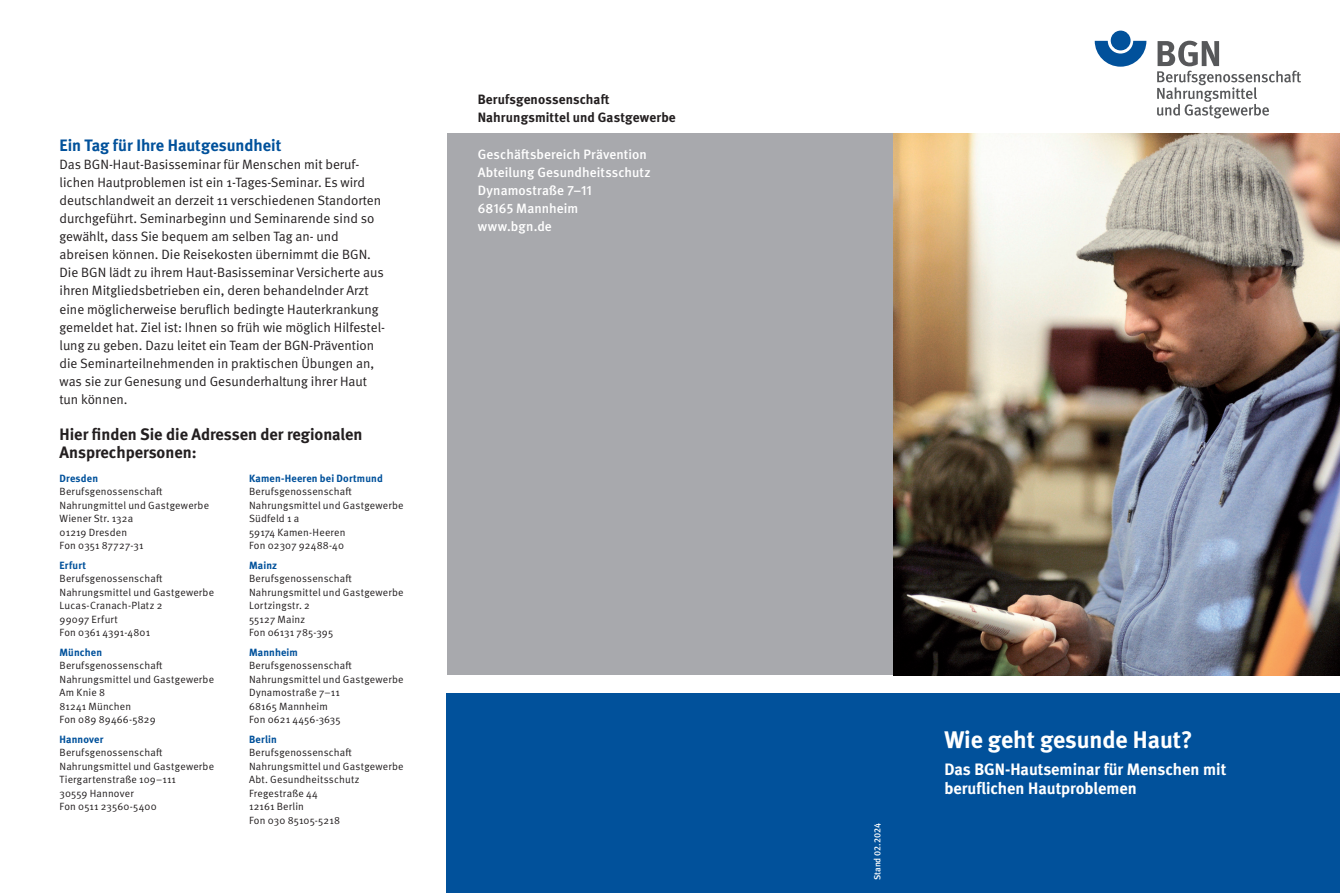
<style>
.page{position:relative;width:1340px;height:893px;background:#fff}
.page>*{position:absolute;margin:0;border:0;box-sizing:border-box;transform-origin:0 0}
.t1{font:700 24px "DGUV Meta";color:#fff}
.t2{font:700 16.5px/19.5px "DGUV Meta";color:#fff}
.t3{font:700 16.5px/18px "DGUV Meta";color:#231f20}
.t4{font:700 16.5px "DGUV Meta";color:#01519b}
.t5{font:13.5px/18px "DGUV Meta";color:#231f20}
.t6{font:500 13.5px/18px "DGUV Meta";letter-spacing:.005em;color:#fff}
.t7{font:700 13.5px/18px "DGUV Meta";letter-spacing:.01em;color:#231f20}
.t8{font:10.5px/13.5px "DGUV Meta";letter-spacing:.015em;color:#231f20}
.t9{font:700 10.5px "DGUV Meta";letter-spacing:.015em;color:#01519b}
.t10{font:500 9px "DGUV Meta";letter-spacing:-.005em;color:#fff}
</style>
<div class="page">
<div style="left:446px;top:133px;width:447px;height:542px;background:#a8a9ad"></div>
<img style="left:893px;top:133px;width:446px;height:542px">
<div style="left:446px;top:693px;width:893px;height:200px;background:#01519b"></div>
<svg style="left:1094px;top:41px;width:52px;height:26px"></svg>
<div style="left:1110px;top:31px;width:20px;height:19px;background:#01519b;border-radius:50%"></div>
<svg style="left:1157px;top:41px;width:143px;height:77px"></svg>
<h2 class="t4" style="left:60px;top:139px;width:223px">Ein Tag für Ihre Hautgesundheit</h2>
<p class="t5" style="left:60px;top:156px;width:327px">Das BGN-Haut-Basisseminar für Menschen mit beruf&shy;lichen Hautproblemen ist ein 1-Tages-Seminar. Es wird deutschlandweit an derzeit 11 verschiedenen Standorten durchgeführt. Seminarbeginn und Seminarende sind so gewählt, dass Sie bequem am selben Tag an- und abreisen können. Die Reisekosten übernimmt die BGN.<br>Die BGN lädt zu ihrem Haut-Basisseminar Versicherte aus ihren Mitgliedsbetrieben ein, deren behandelnder Arzt eine möglicherweise beruflich bedingte Hauterkrankung gemeldet hat. Ziel ist: Ihnen so früh wie möglich Hilfestel&shy;lung zu geben. Dazu leitet ein Team der BGN-Prävention die Seminarteilnehmenden in praktischen Übun gen an, was sie zur Genesung und Gesunderhaltung ihrer Haut tun können.</p>
<h2 class="t3" style="left:60px;top:426px;width:304px">Hier finden Sie die Adressen der regionalen<br>Ansprechpersonen:</h2>
<p class="t9" style="left:60px;top:474px;width:40px">Dresden</p>
<p class="t8" style="left:60px;top:486px;width:151px">Berufsgenossenschaft<br>Nahrungmittel und Gastgewerbe<br>Wiener Str. 132a<br>01219 Dresden<br>Fon 0351 87727-31</p>
<p class="t9" style="left:60px;top:561px;width:28px">Erfurt</p>
<p class="t8" style="left:60px;top:573px;width:156px">Berufsgenossenschaft<br>Nahrungsmittel und Gastgewerbe<br>Lucas-Cranach-Platz 2<br>99097 Erfurt<br>Fon 0361 4391-4801</p>
<p class="t9" style="left:60px;top:648px;width:44px">München</p>
<p class="t8" style="left:60px;top:660px;width:156px">Berufsgenossenschaft<br>Nahrungsmittel und Gastgewerbe<br>Am Knie 8<br>81241 München<br>Fon 089 89466-5829</p>
<p class="t9" style="left:60px;top:735px;width:45px">Hannover</p>
<p class="t8" style="left:60px;top:747px;width:156px">Berufsgenossenschaft<br>Nahrungsmittel und Gastgewerbe<br>Tiergartenstraße 109–111<br>30559 Hannover<br>Fon 0511 23560-5400</p>
<p class="t9" style="left:249px;top:474px;width:135px">Kamen-Heeren bei Dortmund</p>
<p class="t8" style="left:249px;top:486px;width:156px">Berufsgenossenschaft<br>Nahrungsmittel und Gastgewerbe<br>Südfeld 1 a<br>59174 Kamen-Heeren<br>Fon 02307 92488-40</p>
<p class="t9" style="left:249px;top:561px;width:29px">Mainz</p>
<p class="t8" style="left:249px;top:573px;width:156px">Berufsgenossenschaft<br>Nahrungsmittel und Gastgewerbe<br>Lortzingstr. 2<br>55127 Mainz<br>Fon 06131 785-395</p>
<p class="t9" style="left:249px;top:648px;width:50px">Mannheim</p>
<p class="t8" style="left:249px;top:660px;width:156px">Berufsgenossenschaft<br>Nahrungsmittel und Gastgewerbe<br>Dynamostraße 7–11<br>68165 Mannheim<br>Fon 0621 4456-3635</p>
<p class="t9" style="left:249px;top:735px;width:29px">Berlin</p>
<p class="t8" style="left:249px;top:747px;width:156px">Berufsgenossenschaft<br>Nahrungsmittel und Gastgewerbe<br>Abt. Gesundheitsschutz<br>Fregestraße 44<br>12161 Berlin<br>Fon 030 85105-5218</p>
<p class="t7" style="left:477px;top:92px;width:199px">Berufsgenossenschaft<br>Nahrungsmittel und Gastgewerbe</p>
<p class="t6" style="left:477px;top:146px;width:174px">Geschäftsbereich Prävention<br>Abteilung Gesundheitsschutz<br>Dynamostraße 7–11<br>68165 Mannheim www.bgn.de</p>
<p class="t10" style="left:874px;top:880px;width:58px;rotate:-90deg">Stand 02.2024</p>
<h1 class="t1" style="left:944px;top:731px;width:249px">Wie geht gesunde Haut?</h1>
<h2 class="t2" style="left:944px;top:761px;width:283px">Das BGN-Hautseminar für Menschen mit beruflichen Hautproblemen</h2>
</div>
